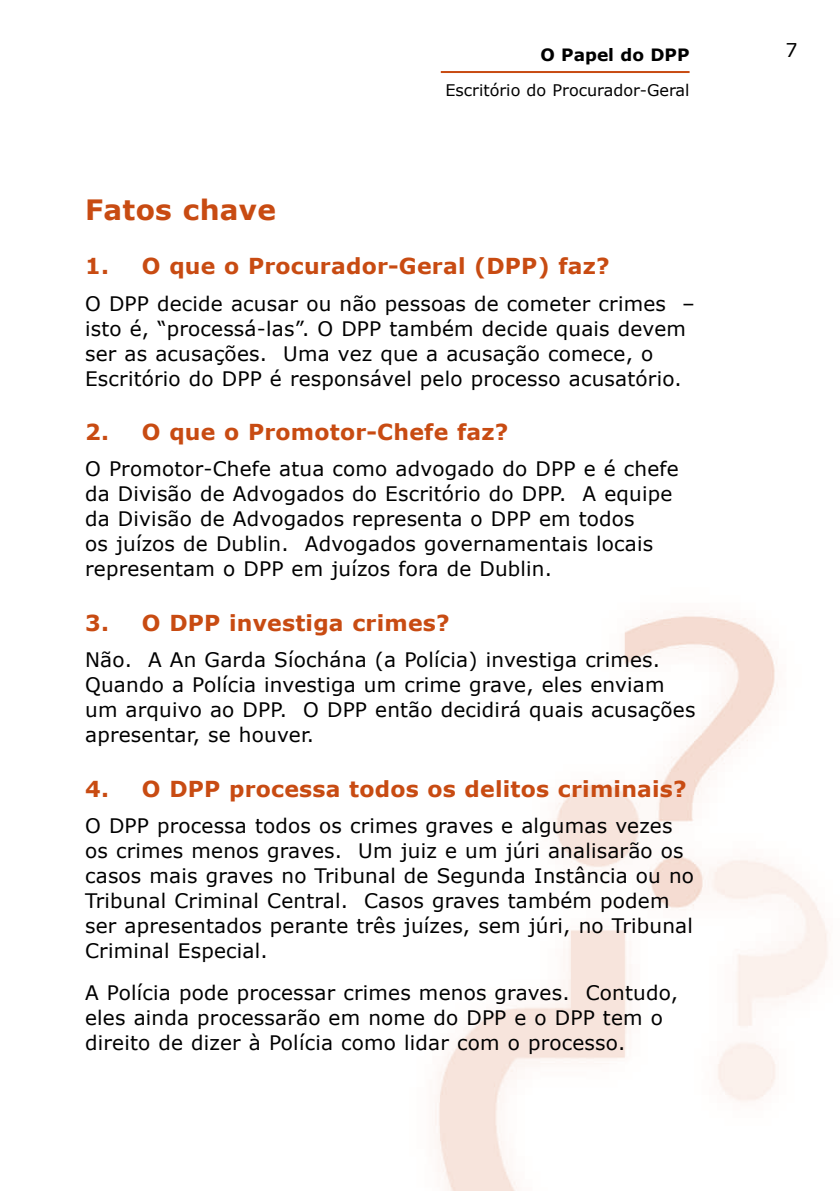
<style>
.page{position:relative;width:840px;height:1191px;background:#fff}
.page>*{position:absolute;margin:0;border:0;box-sizing:border-box;transform-origin:0 0}
.t1{font:700 28px "Verdana";letter-spacing:.01em;color:#c84b12}
.t2{font:700 22px "Verdana";letter-spacing:.01em;color:#c84b12}
.t3{font:20px/25px "Verdana";letter-spacing:.01em;color:#000}
.t4{font:19px "Verdana";color:#000}
.t5{font:700 17px "Verdana";color:#000}
.t6{font:16px "Verdana";color:#000}
</style>
<div class="page">
<img style="left:434px;top:613px;width:394px;height:578px">
<hr style="left:440px;top:71px;width:249px;height:2px;background:#c84b12">
<p class="t5" style="left:540px;top:44px;width:151px">O Papel do DPP</p>
<p class="t4" style="left:784px;top:38px;width:14px">7</p>
<p class="t6" style="left:445px;top:80px;width:245px">Escritório do Procurador-Geral</p>
<h1 class="t1" style="left:85px;top:192px;width:192px">Fatos chave</h1>
<p class="t2" style="left:85px;top:252px;width:526px">1. O que o Procurador-Geral (DPP) faz?</p>
<p class="t3" style="left:85px;top:290px;width:610px">O DPP decide acusar ou não pessoas de cometer crimes – isto é, “processá-las”. O DPP também decide quais devem ser as acusações. Uma vez que a acusação comece, o Escritório do DPP é responsável pelo processo acusatório.</p>
<p class="t2" style="left:85px;top:418px;width:424px">2. O que o Promotor-Chefe faz?</p>
<p class="t3" style="left:85px;top:456px;width:594px">O Promotor-Chefe atua como advogado do DPP e é chefe da Divisão de Advogados do Escritório do DPP. A equipe da Divisão de Advogados representa o DPP em todos<br>os juízos de Dublin. Advogados governamentais locais representam o DPP em juízos fora de Dublin.</p>
<p class="t2" style="left:85px;top:609px;width:366px">3. O DPP investiga crimes?</p>
<p class="t3" style="left:85px;top:646px;width:611px">Não. A An Garda Síochána (a Polícia) investiga crimes.<br>Quando a Polícia investiga um crime grave, eles enviam um arquivo ao DPP. O DPP então decidirá quais acusações apresentar, se houver.</p>
<p class="t2" style="left:85px;top:774px;width:602px">4. O DPP processa todos os delitos criminais?</p>
<p class="t3" style="left:85px;top:812px;width:610px">O DPP processa todos os crimes graves e algumas vezes os crimes menos graves. Um juiz e um júri analisarão os casos mais graves no Tribunal de Segunda Instância ou no Tribunal Criminal Central. Casos graves também podem ser apresentados perante três juízes, sem júri, no Tribunal Criminal Especial.</p>
<p class="t3" style="left:85px;top:979px;width:594px">A Polícia pode processar crimes menos graves. Contudo, eles ainda processarão em nome do DPP e o DPP tem o direito de dizer à Polícia como lidar com o processo.</p>
</div>
